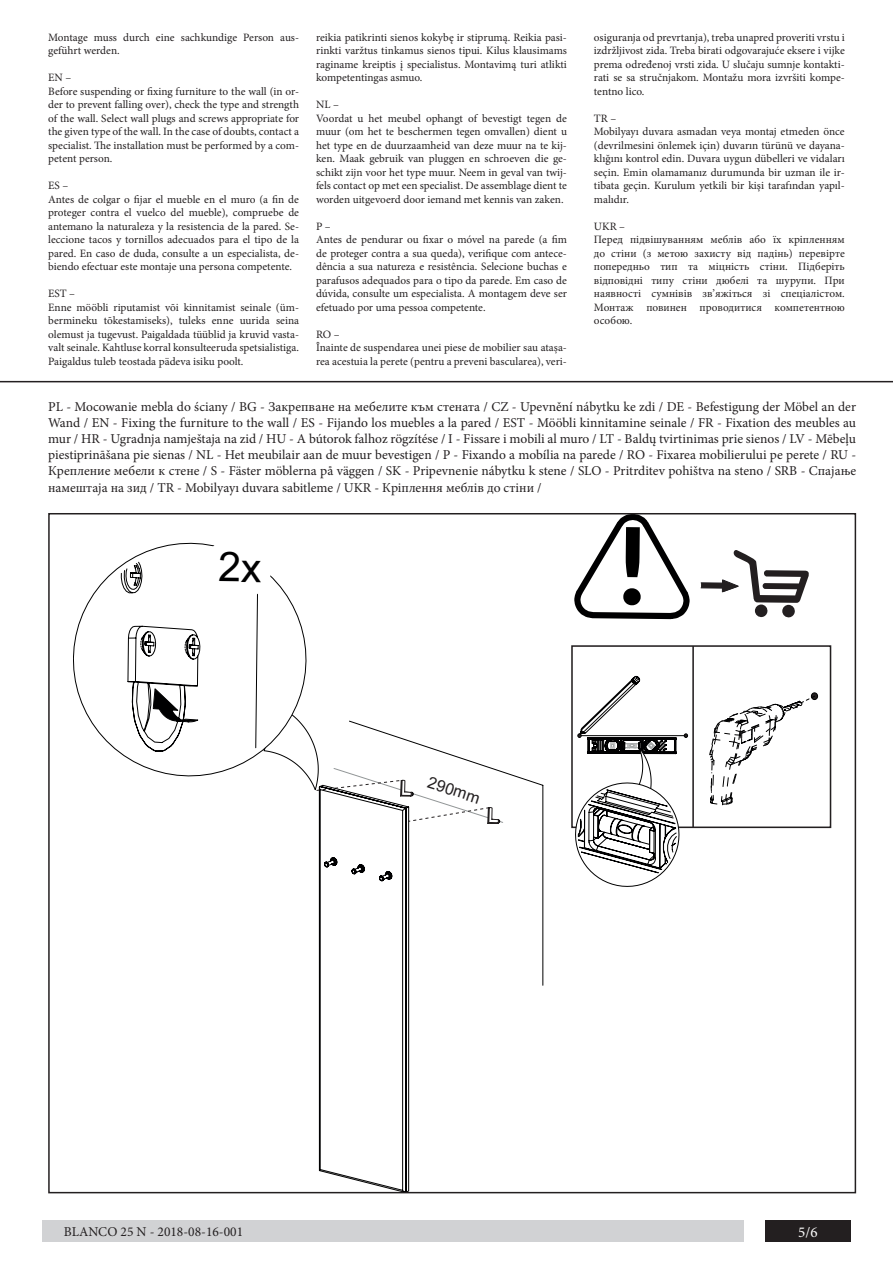
<style>
.page{position:relative;width:893px;height:1263px;background:#fff}
.page>*{position:absolute;margin:0;border:0;box-sizing:border-box;transform-origin:0 0}
.t1{font:16.2px "Arial";color:#231f20}
.t2{font:15px "Minion Pro";color:#fff}
.t3{font:13.5px/16.2px "Minion Pro";color:#231f20;text-align:justify}
.t4{font:11.25px/13.5px "Minion Pro";color:#231f20;text-align:justify}
</style>
<div class="page">
<div style="left:43px;top:1220px;width:701px;height:22px;background:#d1d2d4"></div>
<div style="left:765px;top:1220px;width:85px;height:22px;background:#231f20"></div>
<svg style="left:574px;top:516px;width:116px;height:101px"></svg>
<svg style="left:700px;top:550px;width:109px;height:68px"></svg>
<hr style="left:692px;top:646px;width:2px;height:181px;background:#231f20">
<div style="left:571px;top:645px;width:260px;height:183px;border:2px solid #231f20"></div>
<div style="left:811px;top:693px;width:7px;height:6px;background:#231f20;border-radius:50%"></div>
<div style="left:811px;top:693px;width:7px;height:7px;border:1px solid #000001;border-radius:50%"></div>
<svg style="left:709px;top:696px;width:106px;height:110px"></svg>
<svg style="left:575px;top:601px;width:104px;height:286px"></svg>
<svg style="left:504px;top:772px;width:40px;height:214px"></svg>
<svg style="left:307px;top:720px;width:197px;height:104px"></svg>
<svg style="left:73px;top:542px;width:234px;height:235px"></svg>
<svg style="left:307px;top:777px;width:103px;height:413px"></svg>
<hr style="left:0;top:381px;width:893px;height:1px;background:#231f20">
<svg style="left:206px;top:542px;width:66px;height:58px"></svg>
<p class="t4" style="left:48px;top:30px;width:252px">Montage muss durch eine sachkundige Person aus&shy;geführt werden.</p>
<p class="t4" style="left:48px;top:71px;width:25px">EN –</p>
<p class="t4" style="left:48px;top:84px;width:252px">Before suspending or fixing furniture to the wall (in or&shy;der to prevent falling over), check the type and strength of the wall. Select wall plugs and screws appropriate for the given type of the wall. In the case of doubts, contact a specialist. The installation must be performed by a com&shy;petent person.</p>
<p class="t4" style="left:48px;top:179px;width:22px">ES –</p>
<p class="t4" style="left:48px;top:192px;width:252px">Antes de colgar o fijar el mueble en el muro (a fin de proteger contra el vuelco del mueble), compruebe de antemano la naturaleza y la resistencia de la pared. Se&shy;leccione tacos y tornillos adecuados para el tipo de la pared. En caso de duda, consulte a un especialista, de&shy;biendo efectuar este montaje una persona competente.</p>
<p class="t4" style="left:48px;top:287px;width:28px">EST –</p>
<p class="t4" style="left:48px;top:300px;width:252px">Enne mööbli riputamist või kinnitamist seinale (üm&shy;bermineku tõkestamiseks), tuleks enne uurida seina olemust ja tugevust. Paigaldada tüüblid ja kruvid vasta&shy;valt seinale. Kahtluse korral konsulteeruda spetsialistiga.<br>Paigaldus tuleb teostada pädeva isiku poolt.</p>
<p class="t4" style="left:316px;top:31px;width:252px">reikia patikrinti sienos kokybę ir stiprumą. Reikia pasi&shy;rinkti varžtus tinkamus sienos tipui. Kilus klausimams raginame kreiptis į specialistus. Montavimą turi atlikti kompetentingas asmuo.</p>
<p class="t4" style="left:316px;top:98px;width:24px">NL –</p>
<p class="t4" style="left:316px;top:112px;width:252px">Voordat u het meubel ophangt of bevestigt tegen de muur (om het te beschermen tegen omvallen) dient u het type en de duurzaamheid van deze muur na te kij&shy;ken. Maak gebruik van pluggen en schroeven die ge&shy;schikt zijn voor het type muur. Neem in geval van twij&shy;fels contact op met een specialist. De assemblage dient te worden uitgevoerd door iemand met kennis van zaken.</p>
<p class="t4" style="left:316px;top:220px;width:16px">P –</p>
<p class="t4" style="left:316px;top:233px;width:252px">Antes de pendurar ou fixar o móvel na parede (a fim de proteger contra a sua queda), verifique com antece&shy;dência a sua natureza e resistência. Selecione buchas e parafusos adequados para o tipo da parede. Em caso de dúvida, consulte um especialista. A montagem deve ser efetuado por uma pessoa competente.</p>
<p class="t4" style="left:316px;top:328px;width:25px">RO –</p>
<p class="t4" style="left:316px;top:341px;width:252px">Înainte de suspendarea unei piese de mobilier sau atașa&shy;rea acestuia la perete (pentru a preveni bascularea), veri-</p>
<p class="t4" style="left:594px;top:31px;width:252px">osiguranja od prevrtanja), treba unapred proveriti vrstu i izdržljivost zida. Treba birati odgovarajuće eksere i vijke prema određenoj vrsti zida. U slučaju sumnje kontakti&shy;rati se sa stručnjakom. Montažu mora izvršiti kompe&shy;tentno lico.</p>
<p class="t4" style="left:594px;top:112px;width:24px">TR –</p>
<p class="t4" style="left:594px;top:125px;width:252px">Mobilyayı duvara asmadan veya montaj etmeden önce (devrilmesini önlemek için) duvarın türünü ve dayana&shy;klığını kontrol edin. Duvara uygun dübelleri ve vidaları seçin. Emin olamamanız durumunda bir uzman ile ir&shy;tibata geçin. Kurulum yetkili bir kişi tarafından yapıl&shy;malıdır.</p>
<p class="t4" style="left:594px;top:220px;width:33px">UKR –</p>
<p class="t4" style="left:594px;top:233px;width:252px">Перед підвішуванням меблів або їх кріпленням до стіни (з метою захисту від падінь) перевірте попередньо тип та міцність стіни. Підберіть відповідні типу стіни дюбелі та шурупи. При наявності сумнівів зв’яжіться зі спеціалістом.<br>Монтаж повинен проводитися компетентною особою.</p>
<p class="t3" style="left:48px;top:398px;width:809px">PL - Mocowanie mebla do ściany / BG - Закрепване на мебелите към стената / CZ - Upevnění nábytku ke zdi / DE - Befestigung der Möbel an der Wand / EN - Fixing the furniture to the wall / ES - Fijando los muebles a la pared / EST - Mööbli kinnitamine seinale / FR - Fixation des meubles au mur / HR - Ugradnja namještaja na zid / HU - A bútorok falhoz rögzítése / I - Fissare i mobili al muro / LT - Baldų tvirtinimas prie sienos / LV - Mēbeļu piestiprināšana pie sienas / NL - Het meubilair aan de muur bevestigen / P - Fixando a mobília na parede / RO - Fixarea mobilierului pe perete / RU - Крепление мебели к стене / S - Fäster möblerna på väggen / SK - Pripevnenie nábytku k stene / SLO - Pritrditev pohištva na steno / SRB - Спајање намештаја на зид / TR - Mobilyayı duvara sabitleme / UKR - Кріплення меблів до стіни /</p>
<p class="t1" style="left:432px;top:771px;width:55px;rotate:18deg">290mm</p>
<p class="t3" style="left:64px;top:1224px;width:181px">BLANCO 25 N - 2018-08-16-001</p>
<h2 class="t2" style="left:798px;top:1222px;width:21px">5/6</h2>
</div>
